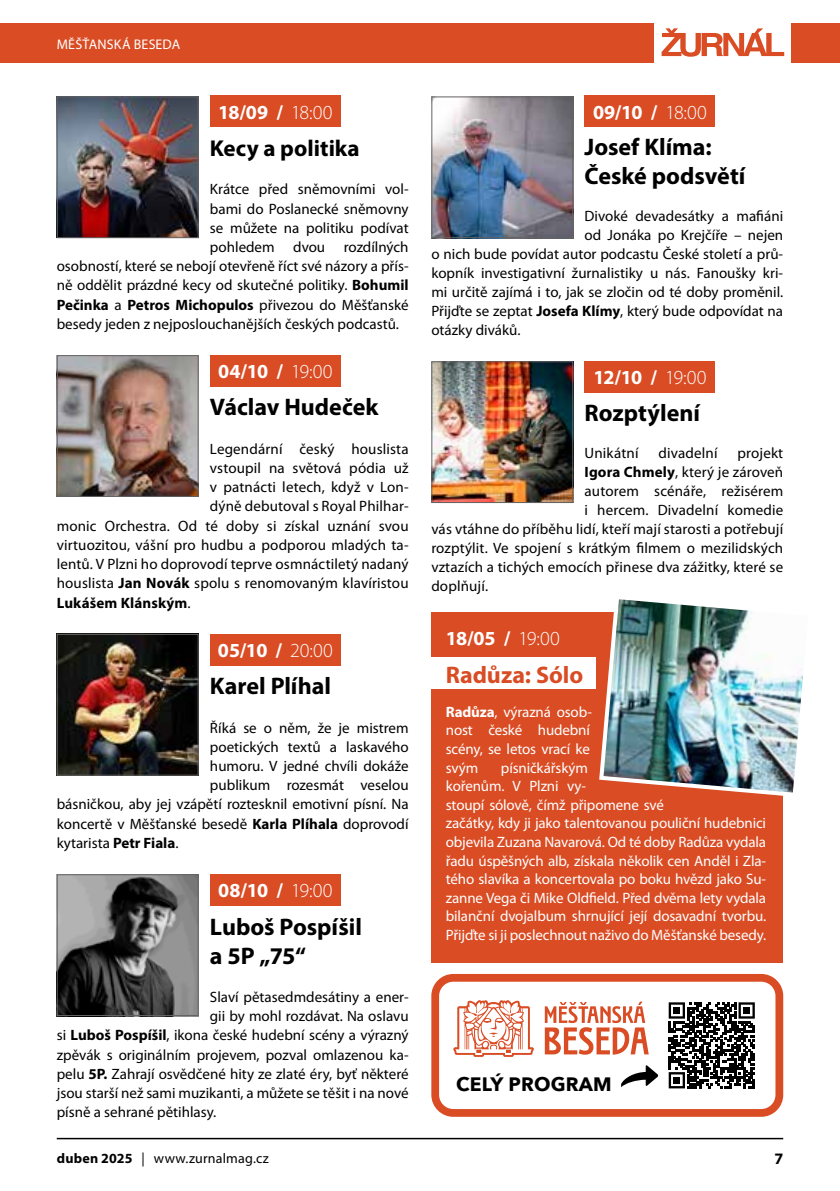
<style>
.page{position:relative;width:840px;height:1191px;background:#fff}
.page>*{position:absolute;margin:0;border:0;box-sizing:border-box;transform-origin:0 0}
.t1{font:700 24px/29px "Myriad Pro";color:#000}
.t2{font:700 24px "Myriad Pro";color:#d94c24}
.t3{font:700 23px "Myriad Pro";letter-spacing:.005em;color:#000}
.t4{font:700 20px "Myriad Pro";letter-spacing:-.04em;color:#fff}
.t5{font:700 19.4px "Avenir Next";letter-spacing:.01em;color:#000}
.t6{font:700 16px "Myriad Pro";color:#000}
.t7{font:15px "Myriad Pro";color:#000}
.t8{font:15px/18.6px "Myriad Pro";letter-spacing:-.01em;color:#fff}
.t9{font:700 15px "Myriad Pro";color:#000}
.t10{font:14px "Myriad Pro";letter-spacing:.015em;color:#000}
.t11{font:14px "Myriad Pro";letter-spacing:.01em;color:#fff}
.s1{font-weight:300}
.s2{font-weight:700}
.s3{font-weight:400}
</style>
<div class="page">
<hr style="left:57px;top:1137px;width:725px;height:2px;background:#000">
<div style="left:0;top:23px;width:653px;height:39px;background:#d94c24"></div>
<div style="left:790px;top:23px;width:49px;height:39px;background:#d94c24"></div>
<svg style="left:661px;top:28px;width:122px;height:29px"></svg>
<div style="left:431px;top:612px;width:351px;height:351px;background:#d94c24"></div>
<img style="left:599px;top:599px;width:204px;height:200px">
<div style="left:419px;top:657px;width:176px;height:31px;background:#fff"></div>
<div style="left:210px;top:96px;width:130px;height:31px;background:#d94c24"></div>
<div style="left:210px;top:355px;width:130px;height:31px;background:#d94c24"></div>
<div style="left:210px;top:634px;width:130px;height:31px;background:#d94c24"></div>
<div style="left:210px;top:874px;width:130px;height:31px;background:#d94c24"></div>
<img style="left:59px;top:98px;width:137px;height:138px">
<div style="left:57px;top:96px;width:141px;height:142px;border:1px solid #646363"></div>
<img style="left:59px;top:357px;width:137px;height:138px">
<div style="left:57px;top:355px;width:141px;height:142px;border:1px solid #646363"></div>
<img style="left:59px;top:636px;width:137px;height:137px">
<div style="left:57px;top:634px;width:141px;height:141px;border:1px solid #646363"></div>
<img style="left:59px;top:876px;width:137px;height:138px">
<div style="left:57px;top:874px;width:141px;height:142px;border:1px solid #646363"></div>
<div style="left:584px;top:95px;width:130px;height:32px;background:#d94c24"></div>
<div style="left:584px;top:361px;width:130px;height:31px;background:#d94c24"></div>
<img style="left:433px;top:98px;width:138px;height:138px">
<div style="left:431px;top:96px;width:142px;height:142px;border:1px solid #646363"></div>
<img style="left:433px;top:363px;width:138px;height:138px">
<div style="left:431px;top:361px;width:142px;height:142px;border:1px solid #646363"></div>
<div style="left:431px;top:974px;width:351px;height:142px;border:8px solid #d94c24;border-radius:18px"></div>
<svg style="left:668px;top:1002px;width:86px;height:86px"></svg>
<div style="left:673px;top:1007px;width:7px;height:7px;background:#000"></div>
<div style="left:742px;top:1007px;width:7px;height:7px;background:#000"></div>
<div style="left:673px;top:1076px;width:7px;height:7px;background:#000"></div>
<svg style="left:621px;top:1065px;width:37px;height:22px"></svg>
<p class="t11" style="left:57px;top:35px;width:125px">MĚŠŤANSKÁ BESEDA</p>
<h3 class="t4" style="left:218px;top:99px;width:116px">18/09 / <span class="s1">18:00</span></h3>
<h2 class="t3" style="left:210px;top:133px;width:151px">Kecy a politika</h2>
<p class="t7" style="left:210px;top:180px;width:200px">Krátce před sněmovními vol-</p>
<p class="t7" style="left:210px;top:199px;width:200px">bami do Poslanecké sněmovny</p>
<p class="t7" style="left:210px;top:218px;width:200px">se můžete na politiku podívat</p>
<p class="t7" style="left:210px;top:238px;width:200px">pohledem dvou rozdílných</p>
<p class="t7" style="left:57px;top:257px;width:353px">osobností, které se nebojí otevřeně říct své názory a přís-</p>
<p class="t7" style="left:57px;top:276px;width:353px">ně oddělit prázdné kecy od skutečné politiky. <span class="s2">Bohumil</span></p>
<p class="t9" style="left:57px;top:295px;width:353px">Pečinka <span class="s3">a</span> Petros Michopulos <span class="s3">přivezou do Měšťanské</span></p>
<p class="t7" style="left:57px;top:314px;width:343px">besedy jeden z nejposlouchanějších českých podcastů.</p>
<h3 class="t4" style="left:218px;top:358px;width:116px">04/10 / <span class="s1">19:00</span></h3>
<h1 class="t1" style="left:210px;top:392px;width:170px">Václav Hudeček</h1>
<p class="t7" style="left:210px;top:439px;width:200px">Legendární český houslista</p>
<p class="t7" style="left:210px;top:459px;width:200px">vstoupil na světová pódia už</p>
<p class="t7" style="left:210px;top:478px;width:200px">v patnácti letech, když v Lon-</p>
<p class="t7" style="left:210px;top:497px;width:200px">dýně debutoval s Royal Philhar-</p>
<p class="t7" style="left:57px;top:516px;width:353px">monic Orchestra. Od té doby si získal uznání svou</p>
<p class="t7" style="left:57px;top:535px;width:353px">virtuozitou, vášní pro hudbu a podporou mladých ta-</p>
<p class="t7" style="left:57px;top:555px;width:353px">lentů. V Plzni ho doprovodí teprve osmnáctiletý nadaný</p>
<p class="t7" style="left:57px;top:574px;width:353px">houslista <span class="s2">Jan Novák</span> spolu s renomovaným klavíristou</p>
<p class="t9" style="left:57px;top:592px;width:135px">Lukášem Klánským<span class="s3">.</span></p>
<h3 class="t4" style="left:218px;top:637px;width:116px">05/10 / <span class="s1">20:00</span></h3>
<h1 class="t1" style="left:210px;top:671px;width:122px">Karel Plíhal</h1>
<p class="t7" style="left:210px;top:718px;width:200px">Říká se o něm, že je mistrem</p>
<p class="t7" style="left:210px;top:737px;width:200px">poetických textů a laskavého</p>
<p class="t7" style="left:210px;top:756px;width:200px">humoru. V jedné chvíli dokáže</p>
<p class="t7" style="left:210px;top:776px;width:200px">publikum rozesmát veselou</p>
<p class="t7" style="left:57px;top:795px;width:353px">básničkou, aby jej vzápětí roztesknil emotivní písní. Na</p>
<p class="t7" style="left:57px;top:814px;width:353px">koncertě v Měšťanské besedě <span class="s2">Karla Plíhala</span> doprovodí</p>
<p class="t7" style="left:57px;top:833px;width:123px">kytarista <span class="s2">Petr Fiala</span>.</p>
<h3 class="t4" style="left:218px;top:877px;width:116px">08/10 / <span class="s1">19:00</span></h3>
<h1 class="t1" style="left:210px;top:911px;width:153px">Luboš Pospíšil a 5P „75“</h1>
<p class="t7" style="left:210px;top:987px;width:200px">Slaví pětasedmdesátiny a ener-</p>
<p class="t7" style="left:210px;top:1007px;width:200px">gii by mohl rozdávat. Na oslavu</p>
<p class="t7" style="left:57px;top:1026px;width:353px">si <span class="s2">Luboš Pospíšil</span>, ikona české hudební scény a výrazný</p>
<p class="t7" style="left:57px;top:1045px;width:353px">zpěvák s originálním projevem, pozval omlazenou ka-</p>
<p class="t7" style="left:57px;top:1064px;width:353px">pelu <span class="s2">5P.</span> Zahrají osvědčené hity ze zlaté éry, byť některé</p>
<p class="t7" style="left:57px;top:1083px;width:353px">jsou starší než sami muzikanti, a můžete se těšit i na nové</p>
<p class="t7" style="left:57px;top:1103px;width:161px">písně a sehrané pětihlasy.</p>
<h3 class="t4" style="left:592px;top:99px;width:115px">09/10 / <span class="s1">18:00</span></h3>
<h1 class="t1" style="left:584px;top:132px;width:162px">Josef Klíma:<br>České podsvětí</h1>
<p class="t7" style="left:584px;top:207px;width:200px">Divoké devadesátky a mafiáni</p>
<p class="t7" style="left:584px;top:226px;width:200px">od Jonáka po Krejčíře – nejen</p>
<p class="t7" style="left:431px;top:245px;width:353px">o nich bude povídat autor podcastu České století a prů-</p>
<p class="t7" style="left:431px;top:264px;width:353px">kopník investigativní žurnalistiky u nás. Fanoušky kri-</p>
<p class="t7" style="left:431px;top:283px;width:353px">mi určitě zajímá i to, jak se zločin od té doby proměnil.</p>
<p class="t7" style="left:431px;top:302px;width:353px">Přijďte se zeptat <span class="s2">Josefa Klímy</span>, který bude odpovídat na</p>
<p class="t7" style="left:431px;top:321px;width:91px">otázky diváků.</p>
<h3 class="t4" style="left:593px;top:364px;width:115px">12/10 / <span class="s1">19:00</span></h3>
<h1 class="t1" style="left:584px;top:398px;width:117px">Rozptýlení</h1>
<p class="t7" style="left:584px;top:444px;width:55px">Unikátní</p>
<p class="t7" style="left:658px;top:444px;width:60px">divadelní</p>
<p class="t7" style="left:737px;top:444px;width:47px">projekt</p>
<p class="t7" style="left:584px;top:463px;width:200px"><span class="s2">Igora Chmely</span>, který je zároveň</p>
<p class="t7" style="left:584px;top:482px;width:200px">autorem scénáře, režisérem</p>
<p class="t7" style="left:584px;top:501px;width:200px">i hercem. Divadelní komedie</p>
<p class="t7" style="left:431px;top:520px;width:353px">vás vtáhne do příběhu lidí, kteří mají starosti a potřebují</p>
<p class="t7" style="left:431px;top:539px;width:353px">rozptýlit. Ve spojení s krátkým filmem o mezilidských</p>
<p class="t7" style="left:431px;top:558px;width:353px">vztazích a tichých emocích přinese dva zážitky, které se</p>
<p class="t7" style="left:431px;top:577px;width:58px">doplňují.</p>
<h3 class="t4" style="left:445px;top:625px;width:116px">18/05 / <span class="s1">19:00</span></h3>
<h1 class="t2" style="left:445px;top:659px;width:139px">Radůza: Sólo</h1>
<p class="t8" style="left:445px;top:702px;width:147px"><span class="s2">Radůza</span>, výrazná osob&shy;nost české hudební scény, se letos vrací ke svým</p>
<p class="t8" style="left:445px;top:758px;width:322px;text-indent:55px">písničkářským<br>kořenům. V Plzni vy-<br>stoupí sólově, čímž připomene své<br>začátky, kdy ji jako talentovanou pouliční hudebnici objevila Zuzana Navarová. Od té doby Radůza vydala řadu úspěšných alb, získala několik cen Anděl i Zla&shy;tého slavíka a koncertovala po boku hvězd jako Su&shy;zanne Vega či Mike Oldfield. Před dvěma lety vydala bilanční dvojalbum shrnující její dosavadní tvorbu.<br>Přijďte si ji poslechnout naživo do Měšťanské besedy.</p>
<p class="t5" style="left:456px;top:1067px;width:157px">CELÝ PROGRAM</p>
<p class="t10" style="left:57px;top:1149px;width:213px"><span class="s2">duben 2025</span> | www.zurnalmag.cz</p>
<p class="t6" style="left:773px;top:1148px;width:10px">7</p>
</div>
